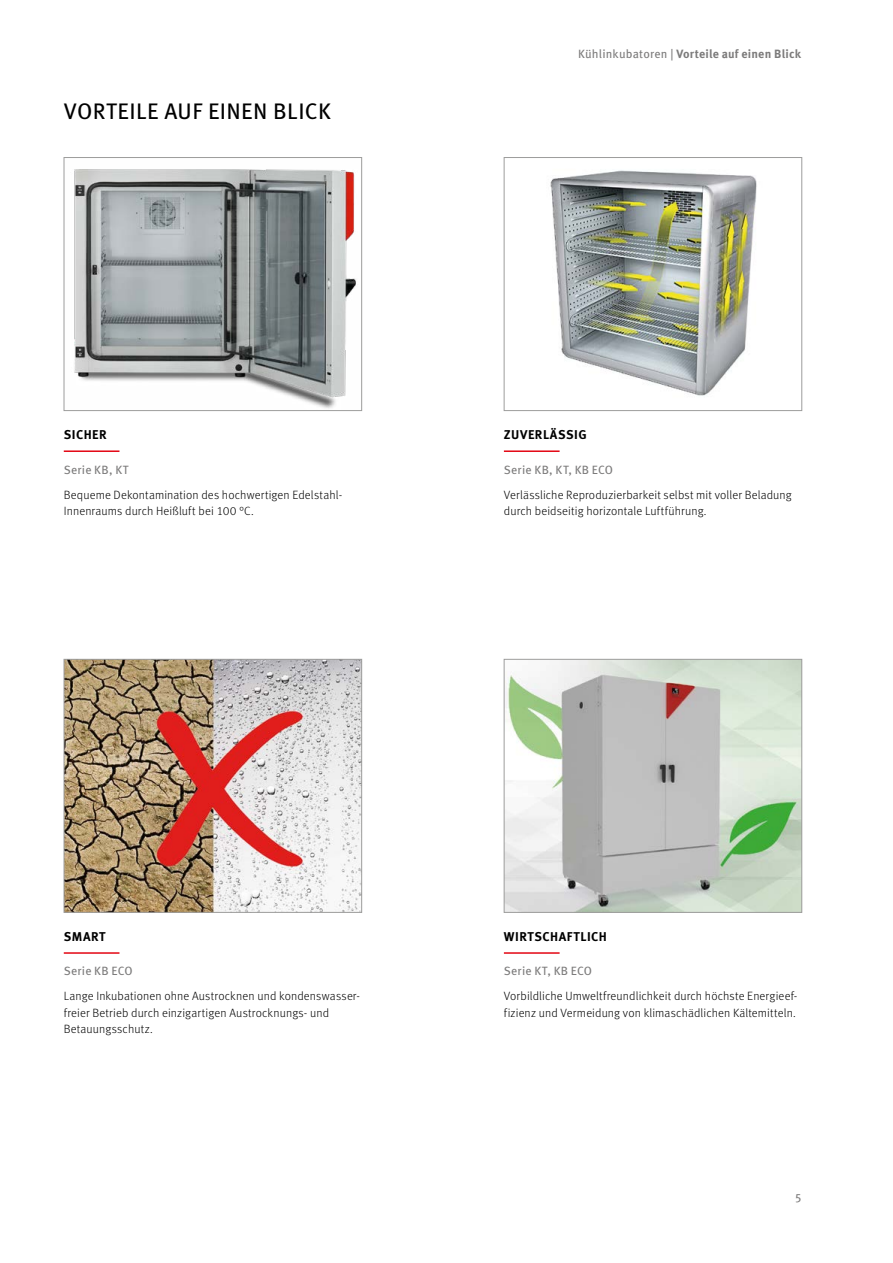
<style>
.page{position:relative;width:893px;height:1263px;background:#fff}
.page>*{position:absolute;margin:0;border:0;box-sizing:border-box;transform-origin:0 0}
.t1{font:22.5px "Meta Pro";letter-spacing:.015em;color:#000}
.t2{font:700 12.75px "Meta Pro";letter-spacing:.04em;color:#000}
.t3{font:300 12px/16.5px "Meta Pro";letter-spacing:.01em;color:#000}
.t4{font:12px "Meta Pro";letter-spacing:.02em;color:#7c7b7b}
.t5{font:700 12px "Meta Pro";letter-spacing:.015em;color:#7c7b7b}
.s1{font-weight:400}
</style>
<div class="page">
<img style="left:74px;top:169px;width:282px;height:240px">
<div style="left:64px;top:157px;width:298px;height:254px;border:1px solid #9d9d9c"></div>
<img style="left:550px;top:170px;width:207px;height:226px">
<div style="left:504px;top:157px;width:298px;height:254px;border:1px solid #9d9d9c"></div>
<hr style="left:64px;top:450px;width:55px;height:2px;background:#e30613">
<hr style="left:504px;top:450px;width:56px;height:2px;background:#e30613">
<img style="left:66px;top:661px;width:294px;height:249px">
<div style="left:64px;top:659px;width:298px;height:253px;border:1px solid #9d9d9c"></div>
<img style="left:506px;top:661px;width:294px;height:249px">
<div style="left:504px;top:659px;width:298px;height:253px;border:1px solid #9d9d9c"></div>
<hr style="left:64px;top:952px;width:55px;height:2px;background:#e30613">
<hr style="left:504px;top:952px;width:56px;height:2px;background:#e30613">
<h1 class="t1" style="left:64px;top:94px;width:269px">VORTEILE AUF EINEN BLICK</h1>
<p class="t2" style="left:64px;top:425px;width:45px">SICHER</p>
<p class="t4" style="left:64px;top:460px;width:66px">Serie KB, KT</p>
<p class="t3" style="left:64px;top:486px;width:280px">Bequeme Dekontamination des hochwertigen Edelstahl-<br>Innenraums durch Heißluft bei 100 °C.</p>
<p class="t5" style="left:578px;top:44px;width:225px"><span class="s1">Kühlinkubatoren |</span> Vorteile auf einen Blick</p>
<p class="t2" style="left:504px;top:425px;width:84px">ZUVERLÄSSIG</p>
<p class="t4" style="left:504px;top:460px;width:111px">Serie KB, KT, KB ECO</p>
<p class="t3" style="left:504px;top:486px;width:289px">Verlässliche Reproduzierbarkeit selbst mit voller Beladung durch beidseitig horizontale Luftführung.</p>
<p class="t2" style="left:64px;top:926px;width:43px">SMART</p>
<p class="t4" style="left:64px;top:962px;width:70px">Serie KB ECO</p>
<p class="t3" style="left:64px;top:987px;width:298px">Lange Inkubationen ohne Austrocknen und kondenswasser&shy;freier Betrieb durch einzigartigen Austrocknungs- und<br>Betauungsschutz.</p>
<p class="t2" style="left:504px;top:926px;width:105px">WIRTSCHAFTLICH</p>
<p class="t4" style="left:504px;top:962px;width:90px">Serie KT, KB ECO</p>
<p class="t3" style="left:504px;top:987px;width:295px">Vorbildliche Umweltfreundlichkeit durch höchste Energieef&shy;fizienz und Vermeidung von klimaschädlichen Kältemitteln.</p>
<p class="t4" style="left:796px;top:1188px;width:7px">5</p>
</div>
